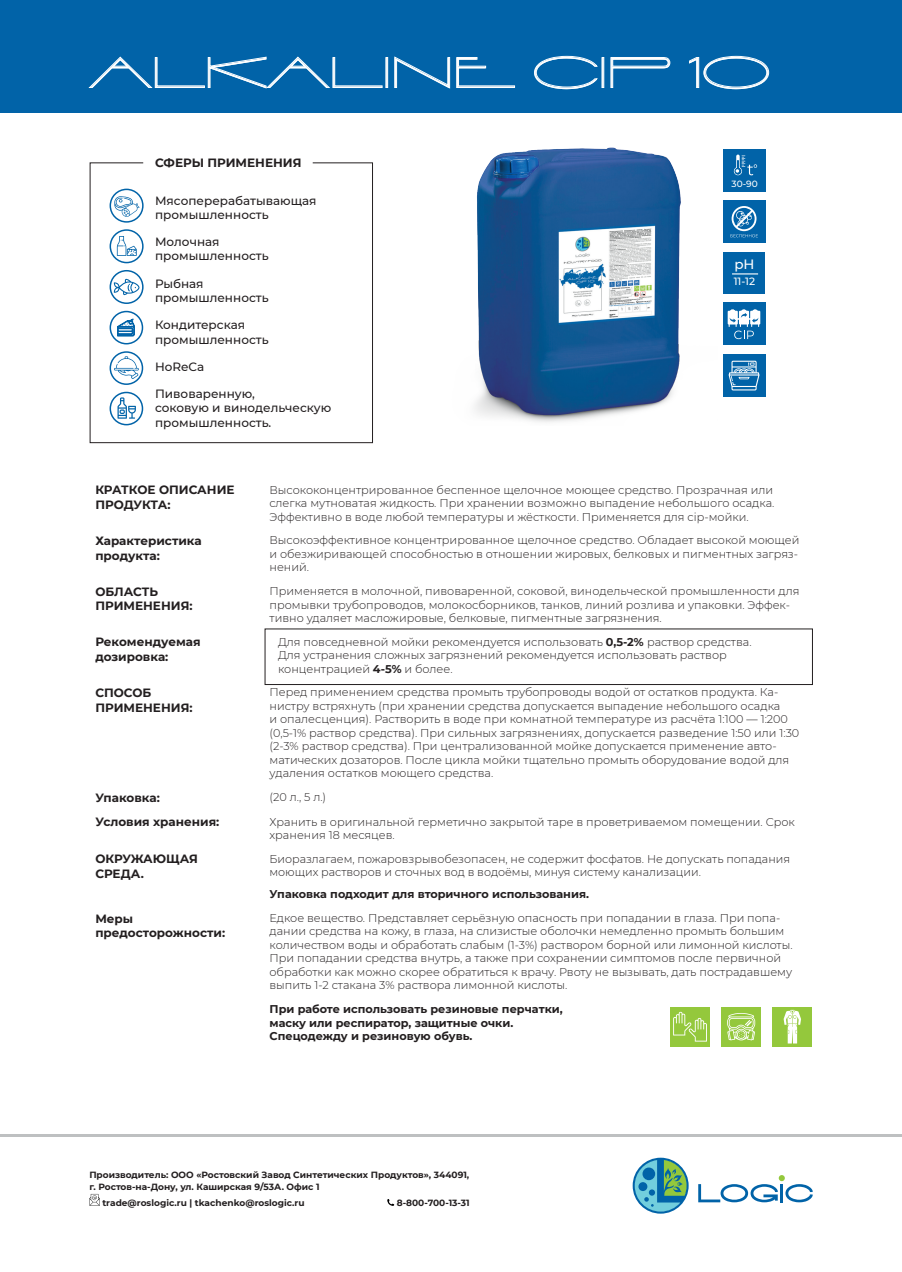
<style>
.page{position:relative;width:902px;height:1272px;background:#fff}
.page>*{position:absolute;margin:0;border:0;box-sizing:border-box;transform-origin:0 0}
.t1{font:45px "Vienna Extended Std";color:#fff}
.t2{font:500 13.5px "Montserrat";color:#fff}
.t3{font:700 12px/14.4px "Montserrat";color:#231f20}
.t4{font:500 12px/14.4px "Montserrat";color:#231f20}
.t5{font:300 11.25px/13.5px "Montserrat";color:#231f20}
.t6{font:700 11.25px/13.5px "Montserrat";color:#231f20}
.t7{font:500 10.5px "Montserrat";color:#fff}
.t8{font:700 9px/12px "Montserrat";color:#231f20}
.t9{font:500 9px "Montserrat";color:#fff}
.s1{font-weight:700}
</style>
<div class="page">
<hr style="left:780px;top:1184px;width:3px;height:18px;background:#0163a8">
<svg style="left:785px;top:1184px;width:27px;height:18px"></svg>
<svg style="left:778px;top:1174px;width:6px;height:7px"></svg>
<svg style="left:698px;top:1184px;width:79px;height:18px"></svg>
<svg style="left:632px;top:1157px;width:56px;height:56px"></svg>
<svg style="left:89px;top:1193px;width:11px;height:12px"></svg>
<svg style="left:387px;top:1199px;width:7px;height:6px"></svg>
<div style="left:0;top:0;width:901px;height:113px;background:#0163a8"></div>
<hr style="left:0;top:1134px;width:901px;height:3px;background:#282d31">
<div style="left:670px;top:1006px;width:39px;height:40px;background:#94c83c"></div>
<svg style="left:673px;top:1011px;width:34px;height:30px"></svg>
<div style="left:721px;top:1006px;width:39px;height:40px;background:#94c83c"></div>
<svg style="left:727px;top:1013px;width:28px;height:27px"></svg>
<div style="left:772px;top:1006px;width:40px;height:40px;background:#94c83c"></div>
<svg style="left:783px;top:1009px;width:18px;height:34px"></svg>
<svg style="left:88px;top:56px;width:294px;height:33px"></svg>
<div style="left:385px;top:57px;width:3px;height:31px;border:1px solid #fff"></div>
<svg style="left:394px;top:56px;width:56px;height:33px"></svg>
<svg style="left:456px;top:57px;width:59px;height:31px"></svg>
<svg style="left:534px;top:56px;width:64px;height:33px"></svg>
<svg style="left:610px;top:57px;width:60px;height:31px"></svg>
<svg style="left:689px;top:56px;width:80px;height:33px"></svg>
<img style="left:474px;top:147px;width:207px;height:275px">
<div style="left:723px;top:150px;width:42px;height:42px;background:#0163a8"></div>
<svg style="left:733px;top:154px;width:24px;height:22px"></svg>
<div style="left:723px;top:252px;width:41px;height:41px;background:#0163a8"></div>
<svg style="left:732px;top:273px;width:26px;height:1px"></svg>
<svg style="left:90px;top:162px;width:283px;height:281px"></svg>
<div style="left:722px;top:302px;width:43px;height:43px;background:#0163a8"></div>
<svg style="left:727px;top:309px;width:33px;height:30px"></svg>
<div style="left:722px;top:200px;width:43px;height:43px;background:#0163a8"></div>
<svg style="left:730px;top:206px;width:27px;height:31px"></svg>
<div style="left:722px;top:354px;width:43px;height:43px;background:#0163a8"></div>
<svg style="left:728px;top:361px;width:31px;height:29px"></svg>
<h1 class="t1" style="left:89px;top:47px;width:682px">ALKALINE CIP 10</h1>
<p class="t3" style="left:155px;top:155px;width:148px">СФЕРЫ ПРИМЕНЕНИЯ</p>
<p class="t4" style="left:155px;top:192px;width:163px">Мясоперерабатывающая промышленность</p>
<p class="t4" style="left:155px;top:234px;width:115px">Молочная промышленность</p>
<p class="t4" style="left:155px;top:276px;width:115px">Рыбная промышленность</p>
<p class="t4" style="left:155px;top:317px;width:115px">Кондитерская промышленность</p>
<p class="t4" style="left:155px;top:359px;width:51px">HoReCa</p>
<p class="t4" style="left:155px;top:386px;width:177px">Пивоваренную,<br>соковую и винодельческую промышленность.</p>
<p class="t9" style="left:731px;top:178px;width:28px">30-90</p>
<p class="t2" style="left:734px;top:255px;width:22px">pH</p>
<p class="t7" style="left:733px;top:274px;width:23px">11-12</p>
<p class="t3" style="left:95px;top:482px;width:141px">КРАТКОЕ ОПИСАНИЕ<br>ПРОДУКТА:</p>
<p class="t5" style="left:269px;top:482px;width:506px;text-align:justify">Высококонцентрированное беспенное щелочное моющее средство. Прозрачная или слегка мутноватая жидкость. При хранении возможно выпадение небольшого осадка.<br>Эффективно в воде любой температуры и жёсткости. Применяется для cip-мойки.</p>
<p class="t3" style="left:95px;top:533px;width:108px">Характеристика продукта:</p>
<p class="t5" style="left:269px;top:533px;width:531px;text-align:justify">Высокоэффективное концентрированное щелочное средство. Обладает высокой моющей и обезжиривающей способностью в отношении жировых, белковых и пигментных загряз&shy;нений.</p>
<p class="t3" style="left:95px;top:583px;width:99px">ОБЛАСТЬ<br>ПРИМЕНЕНИЯ:</p>
<p class="t5" style="left:269px;top:584px;width:531px">Применяется в молочной, пивоваренной, соковой, винодельческой промышленности для промывки трубопроводов, молокосборников, танков, линий розлива и упаковки. Эффек&shy;тивно удаляет масложировые, белковые, пигментные загрязнения.</p>
<p class="t3" style="left:95px;top:634px;width:107px">Рекомендуемая дозировка:</p>
<p class="t5" style="left:278px;top:634px;width:475px">Для повседневной мойки рекомендуется использовать <span class="s1">0,5-2%</span> раствор средства.<br>Для устранения сложных загрязнений рекомендуется использовать раствор концентрацией <span class="s1">4-5%</span> и более.</p>
<p class="t3" style="left:95px;top:685px;width:99px">СПОСОБ<br>ПРИМЕНЕНИЯ:</p>
<p class="t5" style="left:269px;top:685px;width:531px">Перед применением средства промыть трубопроводы водой от остатков продукта. Ка&shy;нистру встряхнуть (при хранении средства допускается выпадение небольшого осадка<br>и опалесценция). Растворить в воде при комнатной температуре из расчёта 1:100 — 1:200 (0,5-1% раствор средства). При сильных загрязнениях, допускается разведение 1:50 или 1:30 (2-3% раствор средства). При централизованной мойке допускается применение авто&shy;матических дозаторов. После цикла мойки тщательно промыть оборудование водой для удаления остатков моющего средства.</p>
<p class="t3" style="left:95px;top:789px;width:66px">Упаковка:</p>
<p class="t5" style="left:269px;top:790px;width:58px">(20 л., 5 л.)</p>
<p class="t3" style="left:95px;top:814px;width:125px">Условия хранения:</p>
<p class="t5" style="left:269px;top:814px;width:527px">Хранить в оригинальной герметично закрытой таре в проветриваемом помещении. Срок хранения 18 месяцев.</p>
<p class="t3" style="left:95px;top:851px;width:104px">ОКРУЖАЮЩАЯ<br>СРЕДА.</p>
<p class="t5" style="left:269px;top:851px;width:522px">Биоразлагаем, пожаровзрывобезопасен, не содержит фосфатов. Не допускать попадания моющих растворов и сточных вод в водоёмы, минуя систему канализации.</p>
<p class="t6" style="left:269px;top:886px;width:321px">Упаковка подходит для вторичного использования.</p>
<p class="t3" style="left:95px;top:910px;width:131px">Меры предосторожности:</p>
<p class="t5" style="left:269px;top:910px;width:524px">Едкое вещество. Представляет серьёзную опасность при попадании в глаза. При попа&shy;дании средства на кожу, в глаза, на слизистые оболочки немедленно промыть большим количеством воды и обработать слабым (1-3%) раствором борной или лимонной кислоты.<br>При попадании средства внутрь, а также при сохранении симптомов после первичной обработки как можно скорее обратиться к врачу. Рвоту не вызывать, дать пострадавшему выпить 1-2 стакана 3% раствора лимонной кислоты.</p>
<p class="t6" style="left:269px;top:1001px;width:295px">При работе использовать резиновые перчатки, маску или респиратор, защитные очки.<br>Спецодежду и резиновую обувь.</p>
<p class="t8" style="left:89px;top:1167px;width:381px">Производитель: ООО «Ростовский Завод Синтетических Продуктов», 344091, г. Ростов-на-Дону, ул. Каширская 9/53А. Офис 1</p>
<p class="t8" style="left:102px;top:1196px;width:204px">trade@roslogic.ru | tkachenko@roslogic.ru</p>
<p class="t8" style="left:396px;top:1196px;width:74px">8-800-700-13-31</p>
</div>
